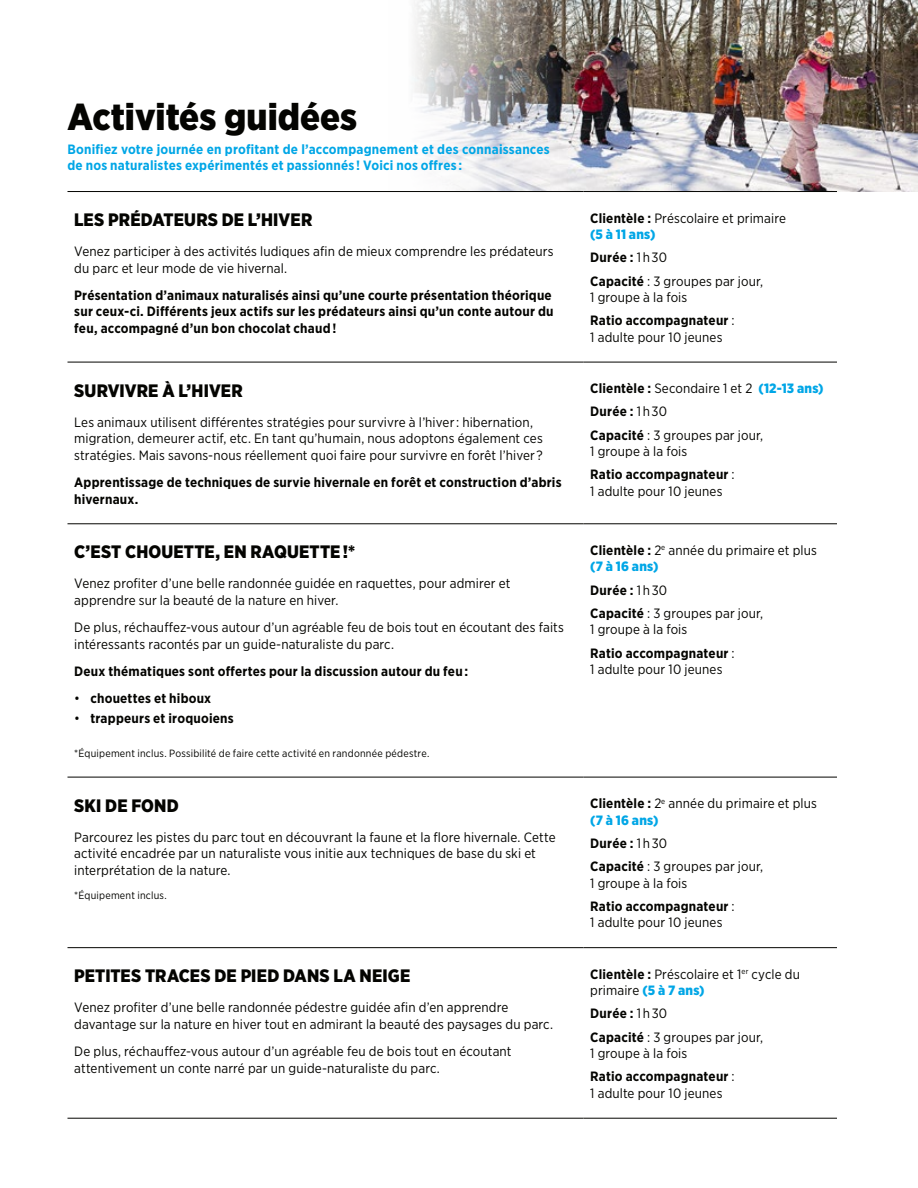
<style>
.page{position:relative;width:918px;height:1188px;background:#fff}
.page>*{position:absolute;margin:0;border:0;box-sizing:border-box;transform-origin:0 0}
.t1{font:900 37.5px "Gotham Narrow";color:#040401}
.t2{font:900 18px "Gotham Narrow";letter-spacing:.005em;color:#040401}
.t3{font:13.5px/16.5px "Gotham Narrow";letter-spacing:.01em;color:#040401}
.t4{font:700 13.5px/23.2px "Gotham Narrow";letter-spacing:.015em;color:#040401}
.t5{font:700 13.5px/16.5px "Gotham Narrow";letter-spacing:.015em;color:#00a6e6}
.t6{font:10.5px "Gotham Narrow";letter-spacing:.02em;color:#040401}
.s1{font-weight:400}
.s2{font-weight:700}
.s3{font-weight:900;color:#00a6e6}
</style>
<div class="page">
<img style="left:413px;top:0;width:505px;height:191px">
<hr style="left:68px;top:191px;width:516px;height:1px;background:#040401">
<hr style="left:584px;top:191px;width:253px;height:1px;background:#040401">
<hr style="left:68px;top:362px;width:516px;height:1px;background:#040401">
<hr style="left:584px;top:362px;width:253px;height:1px;background:#040401">
<hr style="left:68px;top:523px;width:516px;height:1px;background:#040401">
<hr style="left:584px;top:523px;width:253px;height:1px;background:#040401">
<hr style="left:68px;top:777px;width:516px;height:1px;background:#040401">
<hr style="left:584px;top:777px;width:253px;height:1px;background:#040401">
<hr style="left:68px;top:947px;width:516px;height:1px;background:#040401">
<hr style="left:584px;top:947px;width:253px;height:1px;background:#040401">
<hr style="left:68px;top:1118px;width:516px;height:1px;background:#040401">
<hr style="left:584px;top:1118px;width:253px;height:1px;background:#040401">
<h1 class="t1" style="left:68px;top:92px;width:291px">Activités guidées</h1>
<p class="t5" style="left:68px;top:141px;width:484px">Bonifiez votre journée en profitant de l’accompagnement et des connaissances de nos naturalistes expérimentés et passionnés ! Voici nos offres :</p>
<h2 class="t2" style="left:74px;top:208px;width:240px">LES PRÉDATEURS DE L’HIVER</h2>
<p class="t3" style="left:74px;top:243px;width:481px">Venez participer à des activités ludiques afin de mieux comprendre les prédateurs du parc et leur mode de vie hivernal.</p>
<p class="t4" style="left:74px;top:287px;width:481px;line-height:16.5px">Présentation d’animaux naturalisés ainsi qu’une courte présentation théorique sur ceux-ci. Différents jeux actifs sur les prédateurs ainsi qu’un conte autour du feu, accompagné d’un bon chocolat chaud !</p>
<h2 class="t2" style="left:74px;top:379px;width:170px">SURVIVRE À L’HIVER</h2>
<p class="t3" style="left:74px;top:413px;width:470px">Les animaux utilisent différentes stratégies pour survivre à l’hiver : hibernation, migration, demeurer actif, etc. En tant qu’humain, nous adoptons également ces stratégies. Mais savons-nous réellement quoi faire pour survivre en forêt l’hiver ?</p>
<p class="t4" style="left:74px;top:474px;width:489px;line-height:16.5px">Apprentissage de techniques de survie hivernale en forêt et construction d’abris hivernaux.</p>
<h2 class="t2" style="left:74px;top:540px;width:282px">C’EST CHOUETTE, EN RAQUETTE !*</h2>
<p class="t3" style="left:74px;top:575px;width:438px">Venez profiter d’une belle randonnée guidée en raquettes, pour admirer et apprendre sur la beauté de la nature en hiver.</p>
<p class="t3" style="left:74px;top:619px;width:491px">De plus, réchauffez-vous autour d’un agréable feu de bois tout en écoutant des faits intéressants racontés par un guide-naturaliste du parc.</p>
<p class="t4" style="left:74px;top:660px;width:396px">Deux thématiques sont offertes pour la discussion autour du feu :</p>
<p class="t4" style="left:74px;top:687px;width:138px"><span class="s1">•</span> chouettes et hiboux</p>
<p class="t4" style="left:74px;top:707px;width:161px"><span class="s1">•</span> trappeurs et iroquoiens</p>
<p class="t6" style="left:74px;top:747px;width:357px">*Équipement inclus. Possibilité de faire cette activité en randonnée pédestre.</p>
<h2 class="t2" style="left:74px;top:794px;width:106px">SKI DE FOND</h2>
<p class="t3" style="left:74px;top:828px;width:483px">Parcourez les pistes du parc tout en découvrant la faune et la flore hivernale. Cette activité encadrée par un naturaliste vous initie aux techniques de base du ski et interprétation de la nature.</p>
<p class="t6" style="left:74px;top:889px;width:94px">*Équipement inclus.</p>
<h2 class="t2" style="left:74px;top:964px;width:338px">PETITES TRACES DE PIED DANS LA NEIGE</h2>
<p class="t3" style="left:74px;top:999px;width:480px">Venez profiter d’une belle randonnée pédestre guidée afin d’en apprendre davantage sur la nature en hiver tout en admirant la beauté des paysages du parc.</p>
<p class="t3" style="left:74px;top:1043px;width:439px">De plus, réchauffez-vous autour d’un agréable feu de bois tout en écoutant attentivement un conte narré par un guide-naturaliste du parc.</p>
<p class="t3" style="left:590px;top:209px;width:197px"><span class="s2">Clientèle :</span> Préscolaire et primaire <span class="s3">(5 à 11 ans)</span></p>
<p class="t3" style="left:590px;top:246px;width:175px;line-height:23.2px"><span class="s2">Durée :</span> 1 h 30<br><span class="s2">Capacité</span> : 3 groupes par jour,</p>
<p class="t4" style="left:590px;top:286px;width:146px"><span class="s1">1 groupe à la fois<br></span>Ratio accompagnateur <span class="s1">:</span></p>
<p class="t3" style="left:590px;top:329px;width:134px">1 adulte pour 10 jeunes</p>
<p class="t3" style="left:590px;top:376px;width:235px;line-height:23.2px"><span class="s2">Clientèle :</span> Secondaire 1 et 2 <span class="s3">(12-13 ans)<br></span><span class="s2">Durée :</span> 1 h 30<br><span class="s2">Capacité</span> : 3 groupes par jour,</p>
<p class="t4" style="left:590px;top:440px;width:146px"><span class="s1">1 groupe à la fois<br></span>Ratio accompagnateur <span class="s1">:</span></p>
<p class="t3" style="left:590px;top:483px;width:134px">1 adulte pour 10 jeunes</p>
<p class="t3" style="left:590px;top:542px;width:228px"><span class="s2">Clientèle :</span> 2<sup>e</sup> année du primaire et plus <span class="s3">(7 à 16 ans)</span></p>
<p class="t3" style="left:590px;top:578px;width:175px;line-height:23.2px"><span class="s2">Durée :</span> 1 h 30<br><span class="s2">Capacité</span> : 3 groupes par jour,</p>
<p class="t4" style="left:590px;top:618px;width:146px"><span class="s1">1 groupe à la fois<br></span>Ratio accompagnateur <span class="s1">:</span></p>
<p class="t3" style="left:590px;top:661px;width:134px">1 adulte pour 10 jeunes</p>
<p class="t3" style="left:590px;top:795px;width:228px"><span class="s2">Clientèle :</span> 2<sup>e</sup> année du primaire et plus <span class="s3">(7 à 16 ans)</span></p>
<p class="t3" style="left:590px;top:831px;width:175px;line-height:23.2px"><span class="s2">Durée :</span> 1 h 30<br><span class="s2">Capacité</span> : 3 groupes par jour,</p>
<p class="t4" style="left:590px;top:871px;width:146px"><span class="s1">1 groupe à la fois<br></span>Ratio accompagnateur <span class="s1">:</span></p>
<p class="t3" style="left:590px;top:914px;width:134px">1 adulte pour 10 jeunes</p>
<p class="t3" style="left:590px;top:965px;width:211px"><span class="s2">Clientèle :</span> Préscolaire et 1<sup>er</sup> cycle du primaire <span class="s3">(5 à 7 ans)</span></p>
<p class="t3" style="left:590px;top:1002px;width:175px;line-height:23.2px"><span class="s2">Durée :</span> 1 h 30<br><span class="s2">Capacité</span> : 3 groupes par jour,</p>
<p class="t4" style="left:590px;top:1042px;width:146px"><span class="s1">1 groupe à la fois<br></span>Ratio accompagnateur <span class="s1">:</span></p>
<p class="t3" style="left:590px;top:1085px;width:134px">1 adulte pour 10 jeunes</p>
</div>
